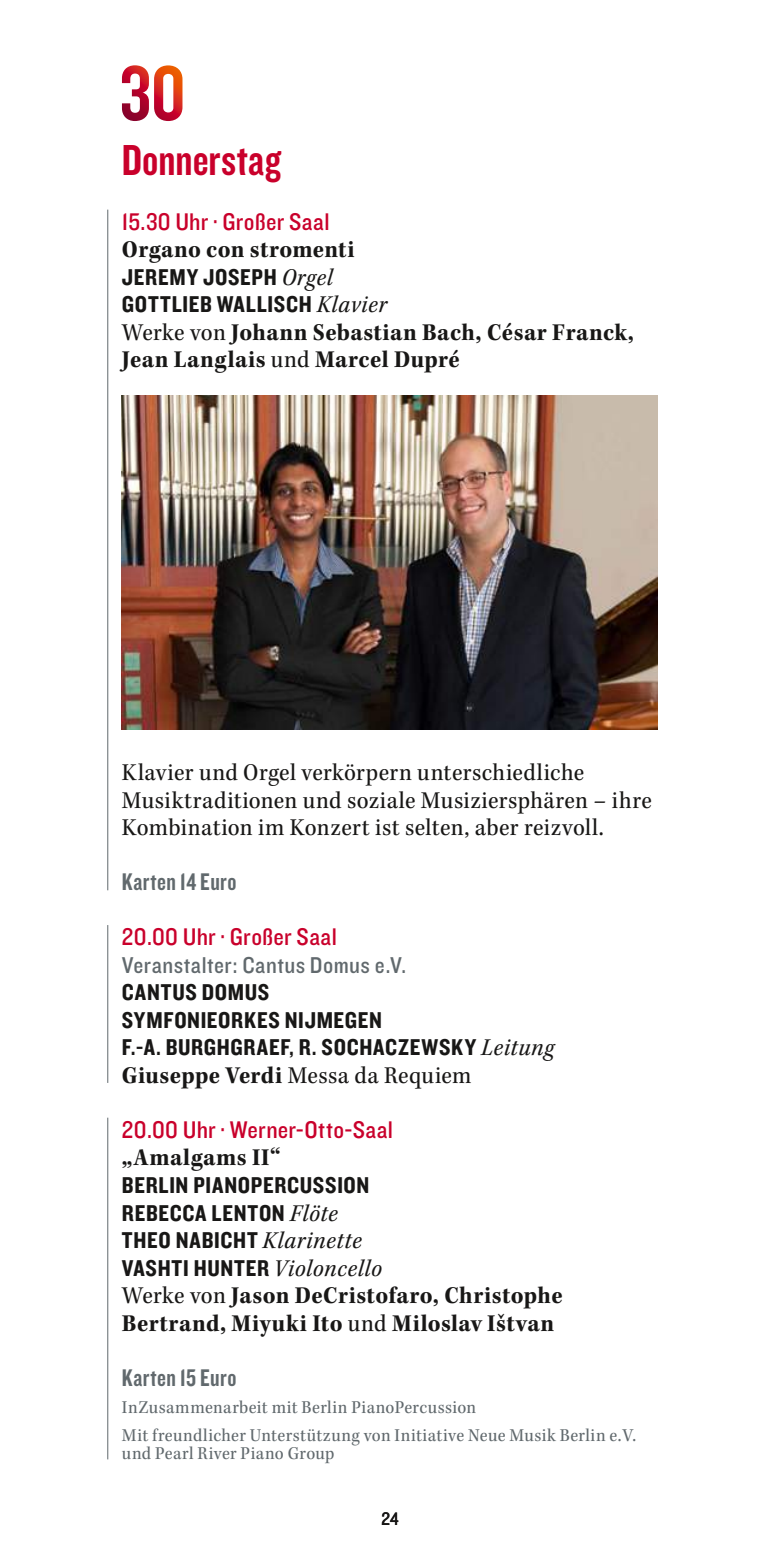
<style>
.page{position:relative;width:780px;height:1560px;background:#fff}
.page>*{position:absolute;margin:0;border:0;box-sizing:border-box;transform-origin:0 0}
.t1{font:45px "Knockout 49 Liteweight";color:#c9002b}
.t2{font:25px/27.5px "Kepler Std Bold Scn";letter-spacing:.02em;color:#181716}
.t3{font:25px/27.5px "Kepler Std Scn";letter-spacing:.015em;color:#181716}
.t4{font:25px "Knockout 30 Junior Welterwt";letter-spacing:.015em;color:#c9002b}
.t5{font:25px "Knockout 49 Liteweight";letter-spacing:.015em;color:#61696d}
.t6{font:23.75px/27.5px "Knockout 50 Welterweight";letter-spacing:.03em;color:#181716}
.t7{font:23.75px "Knockout 30 Junior Welterwt";letter-spacing:.02em;color:#61696d}
.t8{font:18.75px/27.5px "Kepler Std Scn";letter-spacing:.02em;color:#61696d}
.t9{font:18.75px "Knockout 30 Junior Welterwt";color:#181716}
.s1{font-family:"Kepler Std Scn It";font-size:25px}
.s2{font-family:"Kepler Std Scn"}
.s3{font-family:"Kepler Std Bold Scn"}
</style>
<div class="page">
<hr style="left:107px;top:209px;width:1px;height:681px;background:#61696d">
<hr style="left:107px;top:924px;width:1px;height:158px;background:#61696d">
<hr style="left:107px;top:1117px;width:1px;height:342px;background:#61696d">
<svg style="left:122px;top:65px;width:60px;height:56px"></svg>
<img style="left:122px;top:395px;width:535px;height:334px">
<h1 class="t1" style="left:122px;top:131px;width:161px">Donnerstag</h1>
<p class="t4" style="left:122px;top:205px;width:209px">15.30 Uhr · Großer Saal</p>
<p class="t2" style="left:122px;top:236px;width:234px">Organo con stromenti</p>
<p class="t6" style="left:122px;top:262px;width:267px">JEREMY JOSEPH <span class="s1">Orgel<br></span>GOTTLIEB WALLISCH <span class="s1">Klavier</span></p>
<p class="t2" style="left:122px;top:319px;width:513px"><span class="s2">Werke von</span> Johann Sebastian Bach, César Franck,<br>Jean Langlais <span class="s2">und</span> Marcel Dupré</p>
<p class="t3" style="left:122px;top:759px;width:531px">Klavier und Orgel verkörpern unterschiedliche<br>Musiktraditionen und soziale Musiziersphären – ihre<br>Kombination im Konzert ist selten, aber reizvoll.</p>
<p class="t5" style="left:122px;top:866px;width:116px">Karten 14 Euro</p>
<p class="t4" style="left:122px;top:920px;width:216px">20.00 Uhr · Großer Saal</p>
<p class="t7" style="left:122px;top:948px;width:286px">Veranstalter: Cantus Domus e.V.</p>
<p class="t6" style="left:122px;top:977px;width:434px">CANTUS DOMUS<br>SYMFONIEORKES NIJMEGEN<br>F.-A. BURGHGRAEF, R. SOCHACZEWSKY <span class="s1">Leitung</span></p>
<p class="t3" style="left:122px;top:1062px;width:351px"><span class="s3">Giuseppe Verdi</span> Messa da Requiem</p>
<p class="t4" style="left:122px;top:1112px;width:273px">20.00 Uhr · Werner-Otto-Saal</p>
<p class="t2" style="left:122px;top:1144px;width:160px">„Amalgams II“</p>
<p class="t6" style="left:122px;top:1170px;width:262px">BERLIN PIANOPERCUSSION<br>REBECCA LENTON <span class="s1">Flöte<br></span>THEO NABICHT <span class="s1">Klarinette<br></span>VASHTI HUNTER <span class="s1">Violoncello</span></p>
<p class="t2" style="left:122px;top:1281px;width:442px"><span class="s2">Werke von</span> Jason DeCristofaro, Christophe<br>Bertrand, Miyuki Ito <span class="s2">und</span> Miloslav Ištvan</p>
<p class="t5" style="left:122px;top:1361px;width:116px">Karten 15 Euro</p>
<p class="t8" style="left:122px;top:1393px;width:515px">InZusammenarbeit mit Berlin PianoPercussion<br>Mit freundlicher Unterstützung von Initiative Neue Musik Berlin e.V.</p>
<p class="t8" style="left:122px;top:1440px;width:214px">und Pearl River Piano Group</p>
<p class="t9" style="left:381px;top:1506px;width:18px">24</p>
</div>
